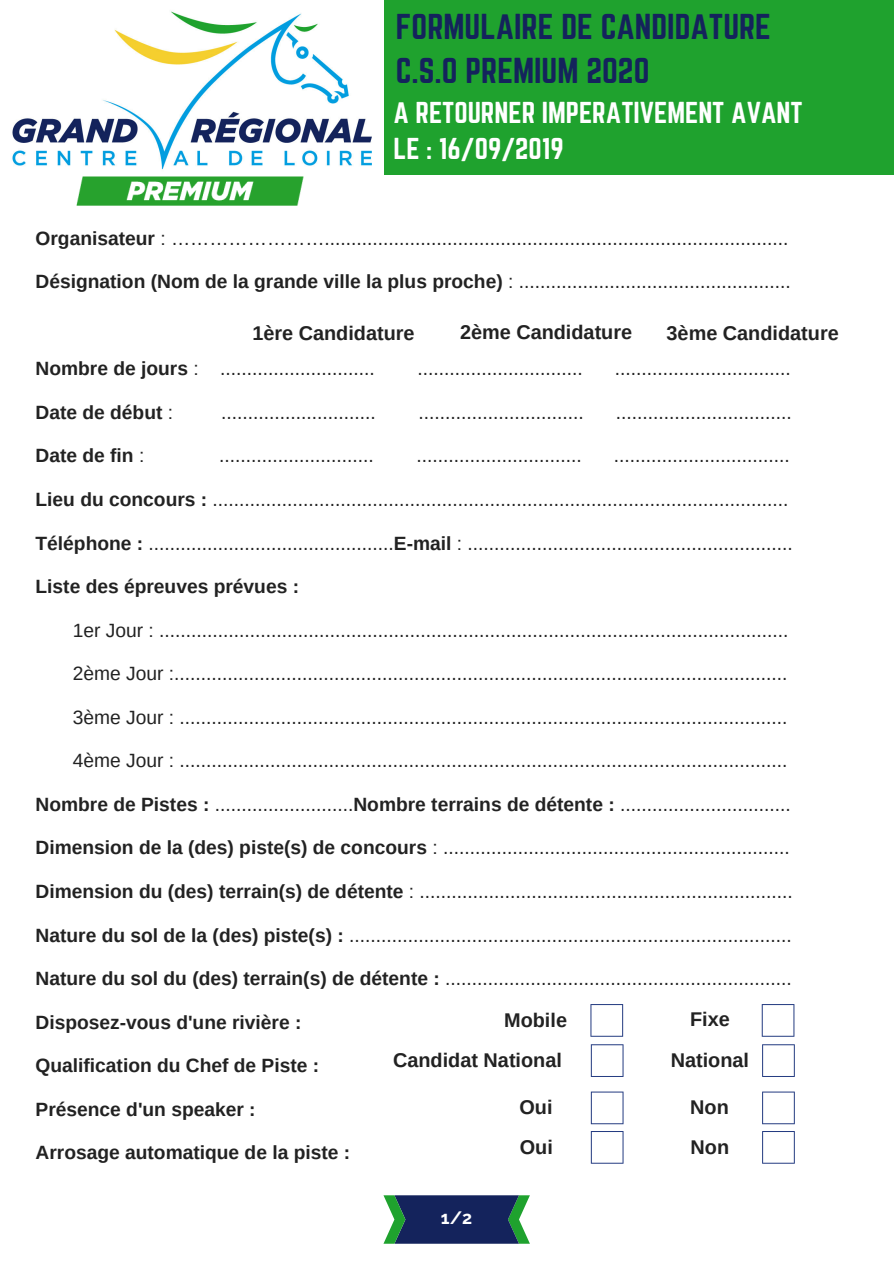
<style>
.page{position:relative;width:894px;height:1264px;background:#fff}
.page>*{position:absolute;margin:0;border:0;box-sizing:border-box;transform-origin:0 0}
.t1{font:31.5px/44px "Norwester";color:#14235c}
.t2{font:26.55px/36px "Norwester";color:#fff}
.t3{font:700 19.8px/39.5px "Arimo";color:#222}
.t4{font:19.2px "Arimo";color:#222}
.t5{font:700 19.2px "Arimo";color:#222}
.t6{font:700 17.85px "Raleway";color:#fff}
.s1{font-weight:700}
.s2{font-weight:400}
</style>
<div class="page">
<div style="left:0;top:0;width:893px;height:175px;background:#1fa22e"></div>
<svg style="left:590px;top:1004px;width:33px;height:32px"></svg>
<svg style="left:590px;top:1091px;width:33px;height:33px"></svg>
<svg style="left:590px;top:1131px;width:33px;height:32px"></svg>
<svg style="left:761px;top:1004px;width:33px;height:32px"></svg>
<svg style="left:762px;top:1091px;width:32px;height:33px"></svg>
<svg style="left:762px;top:1131px;width:32px;height:32px"></svg>
<svg style="left:383px;top:1195px;width:146px;height:48px;background:#284762"></svg>
<img style="left:0;top:0;width:383px;height:175px">
<img style="left:74px;top:170px;width:235px;height:36px">
<svg style="left:590px;top:1044px;width:33px;height:32px"></svg>
<svg style="left:762px;top:1044px;width:32px;height:32px"></svg>
<h1 class="t1" style="left:395px;top:6px;width:376px">FORMULAIRE DE CANDIDATURE<br>C.S.O PREMIUM 2020</h1>
<h2 class="t2" style="left:393px;top:96px;width:410px">A RETOURNER IMPERATIVEMENT AVANT<br>LE : 16/09/2019</h2>
<p class="t4" style="left:36px;top:227px;width:754px"><span class="s1">Organisateur</span> : …………………….......................................................................................</p>
<p class="t4" style="left:36px;top:271px;width:756px"><span class="s1">Désignation (Nom de la grande ville la plus proche)</span> : ...................................................</p>
<p class="t3" style="left:252px;top:313px;width:164px">1ère Candidature</p>
<p class="t3" style="left:460px;top:313px;width:174px">2ème Candidature</p>
<p class="t3" style="left:666px;top:313px;width:174px">3ème Candidature</p>
<p class="t4" style="left:36px;top:358px;width:340px"><span class="s1">Nombre de jours</span> : .............................</p>
<p class="t4" style="left:417px;top:358px;width:167px">...............................</p>
<p class="t4" style="left:614px;top:358px;width:177px">.................................</p>
<p class="t5" style="left:36px;top:401px;width:139px">Date de début <span class="s2">:</span></p>
<p class="t4" style="left:221px;top:401px;width:156px">.............................</p>
<p class="t4" style="left:418px;top:401px;width:167px">...............................</p>
<p class="t4" style="left:615px;top:401px;width:177px">.................................</p>
<p class="t5" style="left:36px;top:445px;width:110px">Date de fin <span class="s2">:</span></p>
<p class="t4" style="left:219px;top:445px;width:156px">.............................</p>
<p class="t4" style="left:416px;top:445px;width:167px">...............................</p>
<p class="t4" style="left:613px;top:445px;width:177px">.................................</p>
<p class="t4" style="left:36px;top:488px;width:754px"><span class="s1">Lieu du concours :</span> ............................................................................................................</p>
<p class="t4" style="left:36px;top:532px;width:758px"><span class="s1">Téléphone :</span> ..............................................<span class="s1">E-mail</span> : .............................................................</p>
<p class="t5" style="left:36px;top:575px;width:265px">Liste des épreuves prévues :</p>
<p class="t4" style="left:73px;top:619px;width:717px">1er Jour : ......................................................................................................................</p>
<p class="t4" style="left:73px;top:662px;width:716px">2ème Jour :...................................................................................................................</p>
<p class="t4" style="left:73px;top:706px;width:716px">3ème Jour : ..................................................................................................................</p>
<p class="t4" style="left:73px;top:750px;width:716px">4ème Jour : ..................................................................................................................</p>
<p class="t4" style="left:36px;top:793px;width:756px"><span class="s1">Nombre de Pistes :</span> ..........................<span class="s1">Nombre terrains de détente :</span> ................................</p>
<p class="t4" style="left:36px;top:837px;width:755px"><span class="s1">Dimension de la (des) piste(s) de concours</span> : .................................................................</p>
<p class="t4" style="left:36px;top:880px;width:758px"><span class="s1">Dimension du (des) terrain(s) de détente</span> : ......................................................................</p>
<p class="t4" style="left:36px;top:924px;width:757px"><span class="s1">Nature du sol de la (des) piste(s) :</span> ...................................................................................</p>
<p class="t4" style="left:36px;top:967px;width:757px"><span class="s1">Nature du sol du (des) terrain(s) de détente :</span> .................................................................</p>
<p class="t5" style="left:36px;top:1011px;width:267px">Disposez-vous d'une rivière :</p>
<p class="t5" style="left:36px;top:1054px;width:285px">Qualification du Chef de Piste :</p>
<p class="t5" style="left:36px;top:1098px;width:221px">Présence d'un speaker :</p>
<p class="t5" style="left:36px;top:1141px;width:316px">Arrosage automatique de la piste :</p>
<p class="t3" style="left:689px;top:999px;width:41px">Fixe</p>
<p class="t3" style="left:504px;top:1000px;width:64px">Mobile</p>
<p class="t3" style="left:393px;top:1040px;width:170px">Candidat National</p>
<p class="t3" style="left:670px;top:1040px;width:80px">National</p>
<p class="t3" style="left:519px;top:1087px;width:35px">Oui<br>Oui</p>
<p class="t3" style="left:690px;top:1087px;width:40px;line-height:40.2px">Non<br>Non</p>
<p class="t6" style="left:441px;top:1207px;width:33px">1/2</p>
</div>
